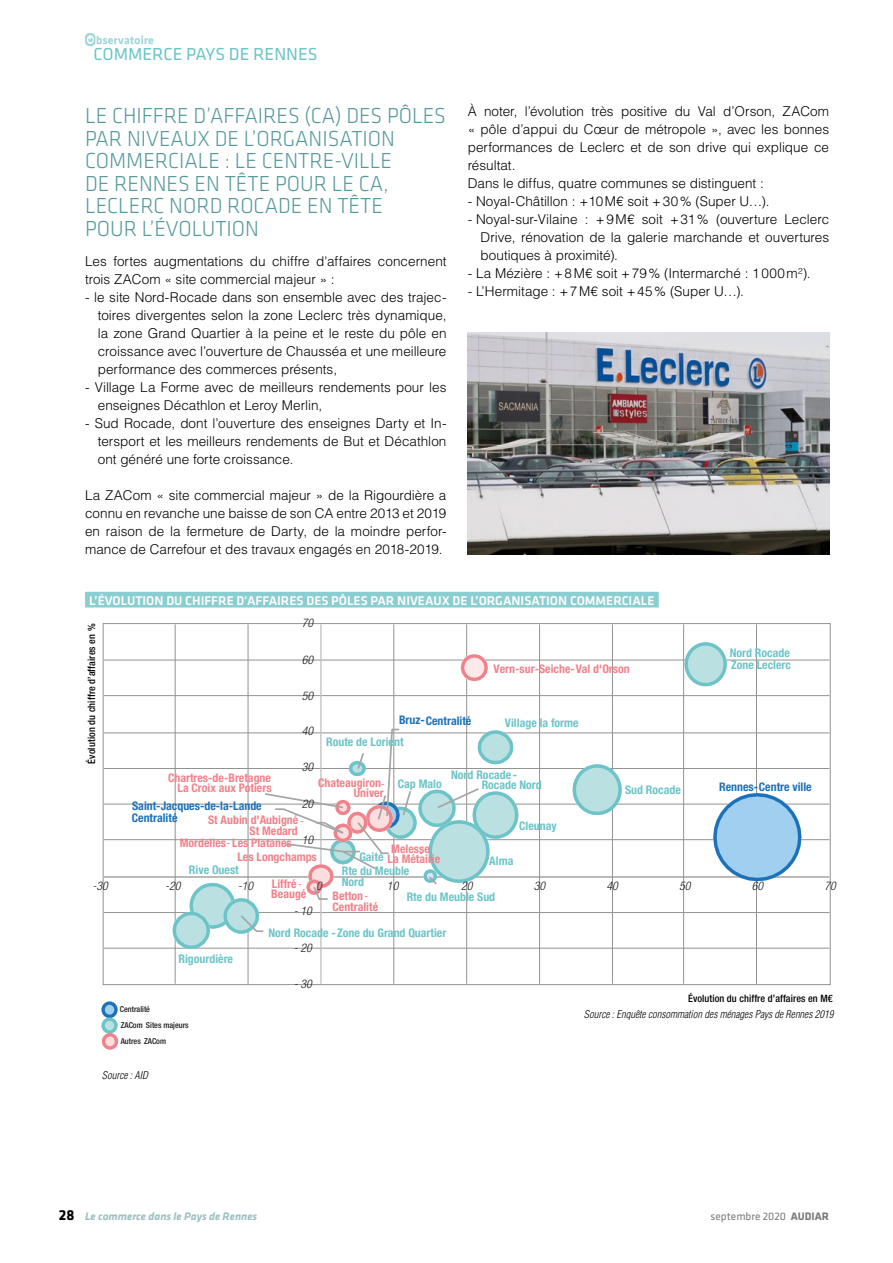
<style>
.page{position:relative;width:893px;height:1263px;background:#fff}
.page>*{position:absolute;margin:0;border:0;box-sizing:border-box;transform-origin:0 0}
.t1{font:300 22.5px/22.5px "Klavika";color:#56999c;scale:.96 1}
.t2{font:18px "Klavika";color:#6cc4c8}
.t3{font:300 13.5px/18px "Helvetica LT Std";color:#000;text-align:justify}
.t4{font:500 13.2px "Klavika";color:#fff}
.t5{font:700 condensed 11.85px/9.9px "Helvetica Neue LT Std";color:#f0828b}
.t6{font:700 condensed 11.85px/11.9px "Helvetica Neue LT Std";color:#6dc4c8}
.t7{font:700 condensed 11.85px/11.4px "Helvetica Neue LT Std";color:#1d71b8}
.t8{font:italic 300 condensed 11.85px "Helvetica Neue LT Std";color:#1b181c}
.t9{font:italic 700 11.25px "Klavika";color:#9cc0c2}
.t10{font:11.25px "Klavika";color:#7c7b7b}
.t11{font:italic 300 condensed 10.5px "Helvetica LT Std";color:#000}
.t12{font:500 condensed 10.2px "Helvetica Neue LT Std";letter-spacing:.01em;color:#010202}
.t13{font:700 condensed 8.4px "Helvetica Neue LT Std";color:#f0828b}
.t14{font:500 condensed 8.1px/15.9px "Helvetica Neue LT Std";color:#1b181c}
.s1{font-size:8.4px}
.s2{font-style:normal;font-size:15px;color:#000}
.s3{font-weight:700}
</style>
<div class="page">
<svg style="left:85px;top:33px;width:68px;height:13px"></svg>
<img style="left:468px;top:332px;width:361px;height:223px">
<hr style="left:104px;top:948px;width:725px;height:1px;background:#929291">
<hr style="left:104px;top:912px;width:725px;height:1px;background:#929291">
<hr style="left:104px;top:839px;width:725px;height:1px;background:#929291">
<hr style="left:104px;top:804px;width:725px;height:1px;background:#929291">
<hr style="left:104px;top:768px;width:725px;height:1px;background:#929291">
<hr style="left:104px;top:733px;width:725px;height:1px;background:#929291">
<hr style="left:104px;top:695px;width:725px;height:1px;background:#929291">
<hr style="left:104px;top:660px;width:725px;height:1px;background:#929291">
<hr style="left:175px;top:624px;width:1px;height:360px;background:#929291">
<hr style="left:248px;top:624px;width:1px;height:360px;background:#929291">
<hr style="left:394px;top:624px;width:1px;height:360px;background:#929291">
<hr style="left:466px;top:624px;width:1px;height:360px;background:#929291">
<hr style="left:539px;top:624px;width:1px;height:360px;background:#929291">
<hr style="left:612px;top:624px;width:1px;height:360px;background:#929291">
<hr style="left:683px;top:624px;width:1px;height:360px;background:#929291">
<hr style="left:756px;top:624px;width:1px;height:360px;background:#929291">
<hr style="left:320px;top:624px;width:2px;height:360px;background:#bfbebe">
<hr style="left:104px;top:876px;width:725px;height:2px;background:#929291">
<svg style="left:713px;top:793px;width:88px;height:88px"></svg>
<svg style="left:573px;top:764px;width:49px;height:51px"></svg>
<svg style="left:684px;top:642px;width:43px;height:44px"></svg>
<svg style="left:461px;top:654px;width:27px;height:27px"></svg>
<svg style="left:173px;top:728px;width:345px;height:221px"></svg>
<svg style="left:103px;top:1003px;width:13px;height:13px"></svg>
<div style="left:101px;top:1001px;width:17px;height:17px;border:3px solid #1d71b8;border-radius:50%"></div>
<svg style="left:103px;top:1019px;width:13px;height:13px"></svg>
<div style="left:101px;top:1017px;width:17px;height:17px;border:3px solid #6dc4c8;border-radius:50%"></div>
<svg style="left:104px;top:1035px;width:12px;height:13px"></svg>
<div style="left:102px;top:1033px;width:16px;height:17px;border:3px solid #f0828b;border-radius:50%"></div>
<div style="left:85px;top:592px;width:574px;height:15px;background:#8aced1"></div>
<h2 class="t2" style="left:94px;top:45px;width:226px">COMMERCE PAYS DE RENNES</h2>
<h1 class="t1" style="left:85px;top:105px;width:377px">LE CHIFFRE D’AFFAIRES (CA) DES PÔLES<br>PAR NIVEAUX DE L’ORGANISATION<br>COMMERCIALE : LE CENTRE-VILLE<br>DE RENNES EN TÊTE POUR LE CA,<br>LECLERC NORD ROCADE EN TÊTE<br>POUR L’ÉVOLUTION</h1>
<p class="t3" style="left:85px;top:253px;width:363px">Les fortes augmentations du chiffre d'affaires concernent trois ZACom « site commercial majeur » :</p>
<p class="t3" style="left:98px;top:289px;width:350px;text-indent:-13px">- le site Nord-Rocade dans son ensemble avec des trajec&shy;toires divergentes selon la zone Leclerc très dynamique, la zone Grand Quartier à la peine et le reste du pôle en croissance avec l’ouverture de Chausséa et une meilleure performance des commerces présents,</p>
<p class="t3" style="left:98px;top:378px;width:350px;text-indent:-13px">- Village La Forme avec de meilleurs rendements pour les enseignes Décathlon et Leroy Merlin,</p>
<p class="t3" style="left:98px;top:414px;width:350px;text-indent:-13px">- Sud Rocade, dont l’ouverture des enseignes Darty et In&shy;tersport et les meilleurs rendements de But et Décathlon ont généré une forte croissance.</p>
<p class="t3" style="left:85px;top:486px;width:363px">La ZACom « site commercial majeur » de la Rigourdière a connu en revanche une baisse de son CA entre 2013 et 2019 en raison de la fermeture de Darty, de la moindre perfor&shy;mance de Carrefour et des travaux engagés en 2018-2019.</p>
<p class="t3" style="left:468px;top:102px;width:363px;text-align:left">À noter, l’évolution très positive du Val d’Orson, ZACom « pôle d’appui du Cœur de métropole », avec les bonnes performances de Leclerc et de son drive qui explique ce résultat.<br>Dans le diffus, quatre communes se distinguent :</p>
<p class="t3" style="left:468px;top:192px;width:303px">- Noyal-Châtillon : +10M€ soit +30% (Super U…).</p>
<p class="t3" style="left:480px;top:210px;width:350px;text-indent:-13px">- Noyal-sur-Vilaine : +9M€ soit +31% (ouverture Leclerc Drive, rénovation de la galerie marchande et ouvertures boutiques à proximité).</p>
<p class="t3" style="left:468px;top:264px;width:344px">- La Mézière : +8M€ soit +79% (Intermarché : 1000m²).</p>
<p class="t3" style="left:468px;top:282px;width:278px">- L’Hermitage : +7M€ soit +45% (Super U…).</p>
<p class="t4" style="left:89px;top:593px;width:567px">L’ÉVOLUTION DU CHIFFRE D'AFFAIRES DES PÔLES PAR NIVEAUX DE L’ORGANISATION COMMERCIALE</p>
<p class="t12" style="left:86px;top:764px;width:141px;rotate:-90deg">Évolution du chiffre d’affaires en %</p>
<p class="t5" style="left:168px;top:772px;width:105px;text-align:right">Chartres-de-Bretagne<br>La Croix aux Potiers</p>
<p class="t8" style="left:302px;top:616px;width:13px">70</p>
<p class="t8" style="left:302px;top:653px;width:13px">60</p>
<p class="t8" style="left:302px;top:689px;width:13px">50</p>
<p class="t8" style="left:302px;top:724px;width:13px">40</p>
<p class="t7" style="left:399px;top:715px;width:74px">Bruz- Centralité</p>
<p class="t6" style="left:326px;top:736px;width:79px">Route de Lorient</p>
<p class="t5" style="left:494px;top:663px;width:138px">Vern-sur-Seiche-Val d'Orson</p>
<p class="t6" style="left:505px;top:717px;width:75px">Village la forme</p>
<p class="t8" style="left:302px;top:760px;width:13px">30</p>
<p class="t5" style="left:318px;top:777px;width:68px;text-align:right">Chateaugiron <span class="s1">-<br></span>Univer</p>
<p class="t6" style="left:398px;top:778px;width:45px">Cap Malo</p>
<p class="t6" style="left:482px;top:770px;width:62px;line-height:9.6px;text-indent:-31px">Nord Rocade -<br>Rocade Nord</p>
<p class="t6" style="left:625px;top:784px;width:57px">Sud Rocade</p>
<p class="t6" style="left:730px;top:647px;width:63px">Nord Rocade<br>Zone Leclerc</p>
<p class="t7" style="left:719px;top:781px;width:94px">Rennes- Centre ville</p>
<p class="t8" style="left:302px;top:797px;width:13px">20</p>
<p class="t7" style="left:132px;top:800px;width:131px">Saint-Jacques-de-la-Lande<br>Centralité</p>
<p class="t5" style="left:250px;top:813px;width:56px;line-height:11.7px;text-indent:-41px">St Aubin d'Aubigné <span class="s1">-<br></span>St Medard</p>
<p class="t6" style="left:519px;top:819px;width:39px">Cleunay</p>
<p class="t8" style="left:302px;top:833px;width:13px">10</p>
<p class="t5" style="left:237px;top:836px;width:81px;line-height:14px;text-indent:-58px">Mordelles <span class="s1">-</span> Les Platanes<br>Les Longchamps</p>
<p class="t5" style="left:391px;top:844px;width:40px">Melesse</p>
<p class="t6" style="left:342px;top:849px;width:69px;line-height:13.8px;text-indent:18px">Gaité<br>Rte du Meuble</p>
<p class="t6" style="left:342px;top:876px;width:24px">Nord</p>
<p class="t13" style="left:420px;top:848px;width:5px">-</p>
<p class="t5" style="left:388px;top:854px;width:54px">La Métairie</p>
<p class="t6" style="left:489px;top:854px;width:26px">Alma</p>
<p class="t6" style="left:189px;top:863px;width:51px">Rive Ouest</p>
<p class="t5" style="left:271px;top:879px;width:37px">Liffré <span class="s1">-<br></span>Beaugé</p>
<p class="t8" style="left:93px;top:879px;width:17px">-30</p>
<p class="t8" style="left:165px;top:879px;width:17px">-20</p>
<p class="t8" style="left:238px;top:879px;width:17px">-10</p>
<p class="t8" style="left:316px;top:879px;width:7px">0</p>
<p class="t8" style="left:387px;top:879px;width:13px">10</p>
<p class="t8" style="left:461px;top:879px;width:13px">20</p>
<p class="t8" style="left:534px;top:879px;width:13px">30</p>
<p class="t8" style="left:606px;top:879px;width:13px">40</p>
<p class="t8" style="left:679px;top:879px;width:13px">50</p>
<p class="t8" style="left:752px;top:879px;width:13px">60</p>
<p class="t8" style="left:824px;top:879px;width:13px">70</p>
<p class="t5" style="left:332px;top:890px;width:47px;line-height:10.9px">Betton <span class="s1">-<br></span>Centralité</p>
<p class="t6" style="left:407px;top:891px;width:90px">Rte du Meuble Sud</p>
<p class="t8" style="left:294px;top:904px;width:20px">- 10</p>
<p class="t6" style="left:178px;top:952px;width:56px">Rigourdière</p>
<p class="t14" style="left:120px;top:1001px;width:70px">Centralité<br>ZACom Sites majeurs<br>Autres ZACom</p>
<p class="t11" style="left:102px;top:1069px;width:48px">Source : AID</p>
<p class="t6" style="left:268px;top:927px;width:179px">Nord Rocade - Zone du Grand Quartier</p>
<p class="t8" style="left:294px;top:941px;width:20px">- 20</p>
<p class="t8" style="left:294px;top:977px;width:20px">- 30</p>
<p class="t12" style="left:688px;top:992px;width:146px">Évolution du chiffre d’affaires en M€</p>
<p class="t11" style="left:584px;top:1007px;width:251px">Source : Enquête consommation des ménages Pays de Rennes 2019</p>
<p class="t9" style="left:59px;top:1210px;width:200px"><span class="s2">28</span> Le commerce dans le Pays de Rennes</p>
<p class="t10" style="left:710px;top:1210px;width:120px">septembre 2020 <span class="s3">AUDIAR</span></p>
</div>
